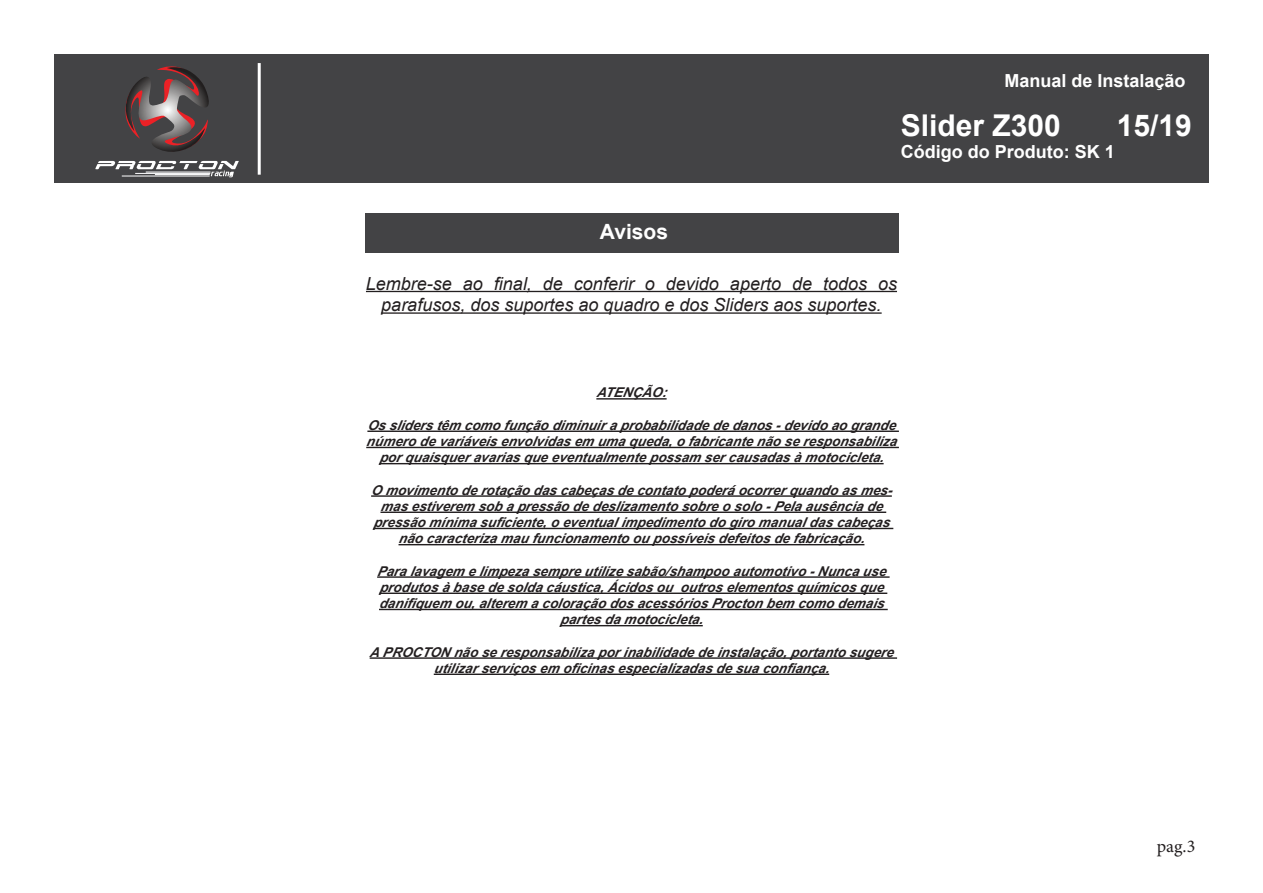
<style>
.page{position:relative;width:1263px;height:893px;background:#fff}
.page>*{position:absolute;margin:0;border:0;box-sizing:border-box;transform-origin:0 0}
.t1{font:700 30px "Arial";color:#fff}
.t2{font:700 21px "Arial";color:#fff}
.t3{font:italic 18px/21.6px "Arial";color:#231f20;text-align:center}
.t4{font:700 18px "Arial";color:#fff}
.t5{font:18px "Minion Pro";color:#231f20}
.t6{font:italic 700 13.5px/16.2px "Arial";color:#231f20;text-align:center}
</style>
<div class="page">
<div style="left:54px;top:54px;width:1155px;height:129px;background:#434345"></div>
<hr style="left:258px;top:63px;width:3px;height:112px;background:#fff">
<svg style="left:125px;top:66px;width:84px;height:86px"></svg>
<svg style="left:95px;top:161px;width:144px;height:16px"></svg>
<hr style="left:146px;top:172px;width:65px;height:1px;background:#fff">
<hr style="left:135px;top:173px;width:75px;height:1px;background:#fff">
<hr style="left:155px;top:174px;width:55px;height:1px;background:#fff">
<hr style="left:122px;top:176px;width:88px;height:1px;background:#fff">
<div style="left:365px;top:213px;width:533px;height:40px;background:#434345"></div>
<hr style="left:366px;top:291px;width:531px;height:1px;background:#231f20">
<hr style="left:381px;top:312px;width:501px;height:2px;background:#231f20">
<hr style="left:596px;top:398px;width:71px;height:2px;background:#231f20">
<hr style="left:367px;top:431px;width:532px;height:1px;background:#231f20">
<hr style="left:366px;top:447px;width:533px;height:1px;background:#231f20">
<hr style="left:379px;top:463px;width:505px;height:1px;background:#231f20">
<hr style="left:371px;top:495px;width:521px;height:2px;background:#231f20">
<hr style="left:380px;top:512px;width:506px;height:1px;background:#231f20">
<hr style="left:373px;top:528px;width:520px;height:1px;background:#231f20">
<hr style="left:398px;top:544px;width:466px;height:1px;background:#231f20">
<hr style="left:377px;top:576px;width:512px;height:2px;background:#231f20">
<hr style="left:379px;top:593px;width:508px;height:1px;background:#231f20">
<hr style="left:379px;top:609px;width:509px;height:1px;background:#231f20">
<hr style="left:560px;top:625px;width:143px;height:1px;background:#231f20">
<hr style="left:370px;top:657px;width:527px;height:2px;background:#231f20">
<hr style="left:434px;top:674px;width:395px;height:1px;background:#231f20">
<h3 class="t4" style="left:1004px;top:68px;width:183px">Manual de Instalação</h3>
<h1 class="t1" style="left:901px;top:104px;width:162px">Slider Z300</h1>
<h1 class="t1" style="left:1117px;top:104px;width:77px">15/19</h1>
<h3 class="t4" style="left:901px;top:139px;width:216px">Código do Produto: SK 1</h3>
<p class="t2" style="left:600px;top:217px;width:70px">Avisos</p>
<p class="t3" style="left:366px;top:273px;width:532px">Lembre-se ao final, de conferir o devido aperto de todos os parafusos, dos suportes ao quadro e dos Sliders aos suportes.</p>
<p class="t6" style="left:596px;top:385px;width:76px">ATENÇÃO:</p>
<p class="t6" style="left:366px;top:417px;width:536px">Os sliders têm como função diminuira probabilidade de danos -devido ao grande número de variáveis envolvidas em uma queda,o fabricante não se responsabiliza porquaisqueravarias que eventualmente possam sercausadas à motocicleta.</p>
<p class="t6" style="left:371px;top:482px;width:526px">O movimento de rotação das cabeças de contato poderá ocorrerquando as mes&shy;mas estiverem sob a pressão de deslizamento sobre o solo -Pela ausência de pressão mínima suficiente,o eventualimpedimento do giro manualdas cabeças não caracteriza mau funcionamento ou possíveis defeitos de fabricação.</p>
<p class="t6" style="left:377px;top:563px;width:514px">Para lavagem e limpeza sempre utilize sabão/shampoo automotivo -Nunca use produtos à base de solda cáustica,Ácidos ou outros elementos químicos que danifiquem ou,alterem a coloração dos acessórios Procton bem como demais partes da motocicleta.</p>
<p class="t6" style="left:370px;top:644px;width:529px">A PROCTON não se responsabiliza porinabilidade de instalação,portanto sugere utilizarserviços em oficinas especializadas de sua confiança.</p>
<h3 class="t5" style="left:1157px;top:834px;width:40px">pag.3</h3>
</div>
